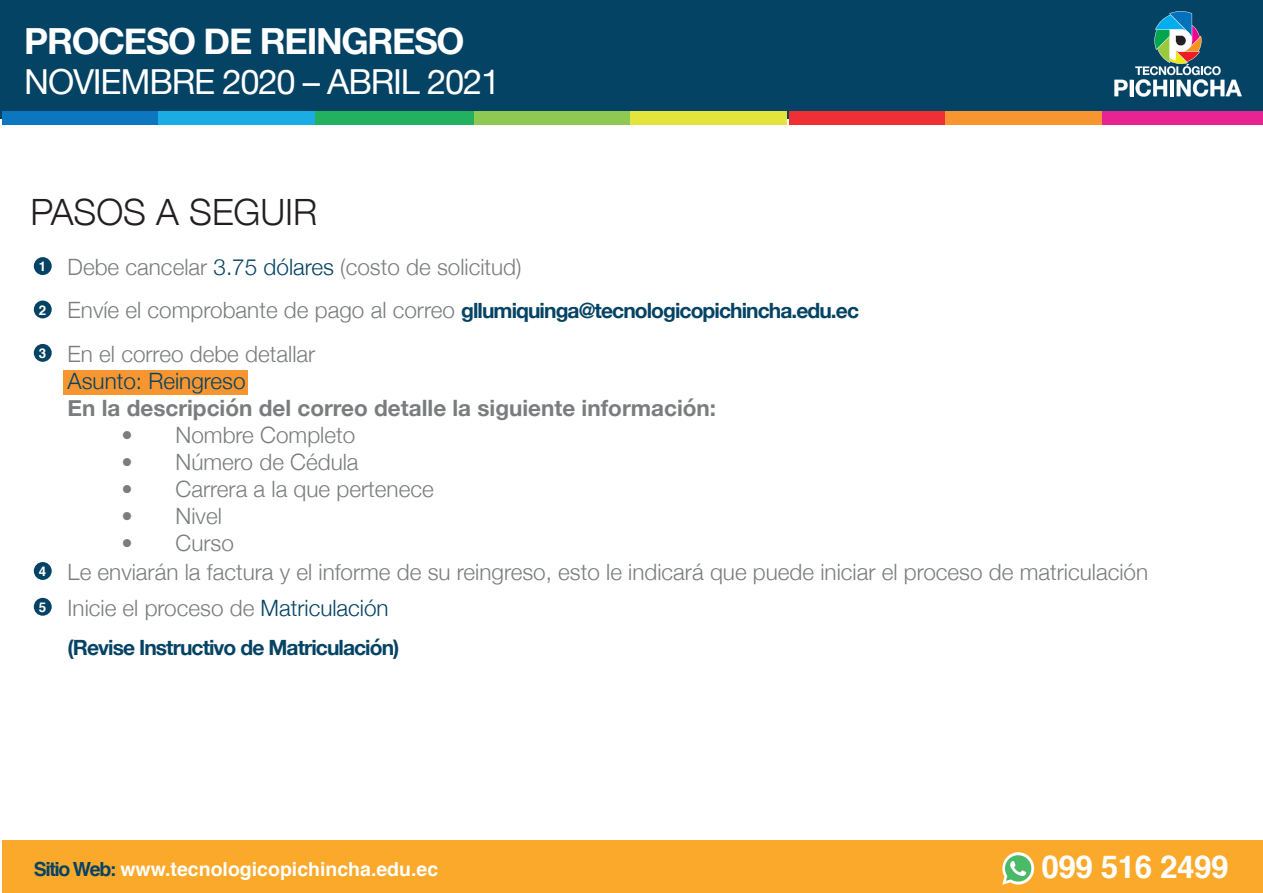
<style>
.page{position:relative;width:1263px;height:893px;background:#fff}
.page>*{position:absolute;margin:0;border:0;box-sizing:border-box;transform-origin:0 0}
.t1{font:300 36.3px "Helvetica Neue";color:#231f20}
.t2{font:700 36px "Helvetica Neue";letter-spacing:-.035em;color:#fff}
.t3{font:34.5px "Helvetica Neue";letter-spacing:-.035em;color:#fff}
.t4{font:700 31.5px "Helvetica";letter-spacing:-.015em;color:#fff}
.t5{font:300 22.5px/27px "Helvetica Neue";color:#7a7d7e}
.t6{font:700 22.5px "Helvetica Neue";color:#7a7d7e}
.t7{font:700 21px "Helvetica Neue";letter-spacing:-.045em;color:#054364}
.t8{font:700 19.5px "Helvetica";color:#fff}
.t9{font:700 13.35px "Helvetica";color:#fff}
.s1{color:#054364}
.s2{font-weight:300;font-size:22.5px;color:#7a7d7e}
</style>
<div class="page">
<div style="left:0;top:0;width:1263px;height:119px;background:#054364"></div>
<div style="left:2px;top:111px;width:157px;height:13px;background:#0c77be"></div>
<div style="left:159px;top:111px;width:156px;height:13px;background:#1aace3"></div>
<div style="left:315px;top:111px;width:159px;height:13px;background:#23b15f"></div>
<div style="left:474px;top:111px;width:156px;height:13px;background:#8fc852"></div>
<div style="left:630px;top:111px;width:157px;height:13px;background:#e3e43c"></div>
<div style="left:789px;top:111px;width:157px;height:13px;background:#ee3034"></div>
<div style="left:946px;top:111px;width:156px;height:13px;background:#f79531"></div>
<div style="left:1102px;top:111px;width:161px;height:13px;background:#e72492"></div>
<div style="left:3px;top:840px;width:1260px;height:53px;background:#faa92a"></div>
<div style="left:34px;top:257px;width:18px;height:18px;background:#054364;border-radius:50%"></div>
<svg style="left:1002px;top:852px;width:32px;height:33px"></svg>
<svg style="left:1114px;top:80px;width:14px;height:16px"></svg>
<svg style="left:1129px;top:80px;width:4px;height:16px"></svg>
<svg style="left:1135px;top:11px;width:107px;height:86px"></svg>
<div style="left:34px;top:301px;width:18px;height:17px;background:#054364;border-radius:50%"></div>
<div style="left:63px;top:371px;width:184px;height:24px;background:#f79531"></div>
<div style="left:34px;top:344px;width:18px;height:18px;background:#054364;border-radius:50%"></div>
<div style="left:34px;top:562px;width:18px;height:18px;background:#054364;border-radius:50%"></div>
<div style="left:34px;top:598px;width:18px;height:18px;background:#054364;border-radius:50%"></div>
<h2 class="t2" style="left:24px;top:13px;width:442px">PROCESO DE REINGRESO</h2>
<h3 class="t3" style="left:24px;top:57px;width:478px">NOVIEMBRE 2020 – ABRIL 2021</h3>
<h1 class="t1" style="left:31px;top:183px;width:288px">PASOS A SEGUIR</h1>
<p class="t5" style="left:68px;top:252px;width:455px">Debe cancelar <span class="s1">3.75 dólares</span> (costo de solicitud)</p>
<p class="t7" style="left:39px;top:294px;width:822px"><sup>2</sup> <span class="s2">Envíe el comprobante de pago al correo</span> gllumiquinga@tecnologicopichincha.edu.ec</p>
<p class="t5" style="left:68px;top:339px;width:249px;text-indent:-29px"><sup>3</sup> En el correo debe detallar<br><span class="s1">Asunto: Reingreso</span></p>
<p class="t6" style="left:68px;top:390px;width:650px">En la descripción del correo detalle la siguiente información:</p>
<p class="t5" style="left:122px;top:420px;width:235px">• Nombre Completo</p>
<p class="t5" style="left:122px;top:447px;width:238px">• Número de Cédula</p>
<p class="t5" style="left:122px;top:474px;width:314px">• Carrera a la que pertenece</p>
<p class="t5" style="left:122px;top:501px;width:102px">• Nivel</p>
<p class="t5" style="left:39px;top:527px;width:1111px;line-height:29.1px;text-indent:83px">• Curso<br><sup>4</sup> Le enviarán la factura y el informe de su reingreso, esto le indicará que puede iniciar el proceso de matriculación</p>
<p class="t5" style="left:39px;top:593px;width:351px"><sup>5</sup> Inicie el proceso de <span class="s1">Matriculación</span></p>
<p class="t7" style="left:68px;top:631px;width:333px">(Revise Instructivo de Matriculación)</p>
<p class="t9" style="left:39px;top:256px;width:9px">1</p>
<p class="t8" style="left:34px;top:853px;width:406px"><span class="s1">Sitio Web:</span> www.tecnologicopichincha.edu.ec</p>
<h3 class="t4" style="left:1041px;top:841px;width:189px">099 516 2499</h3>
</div>
